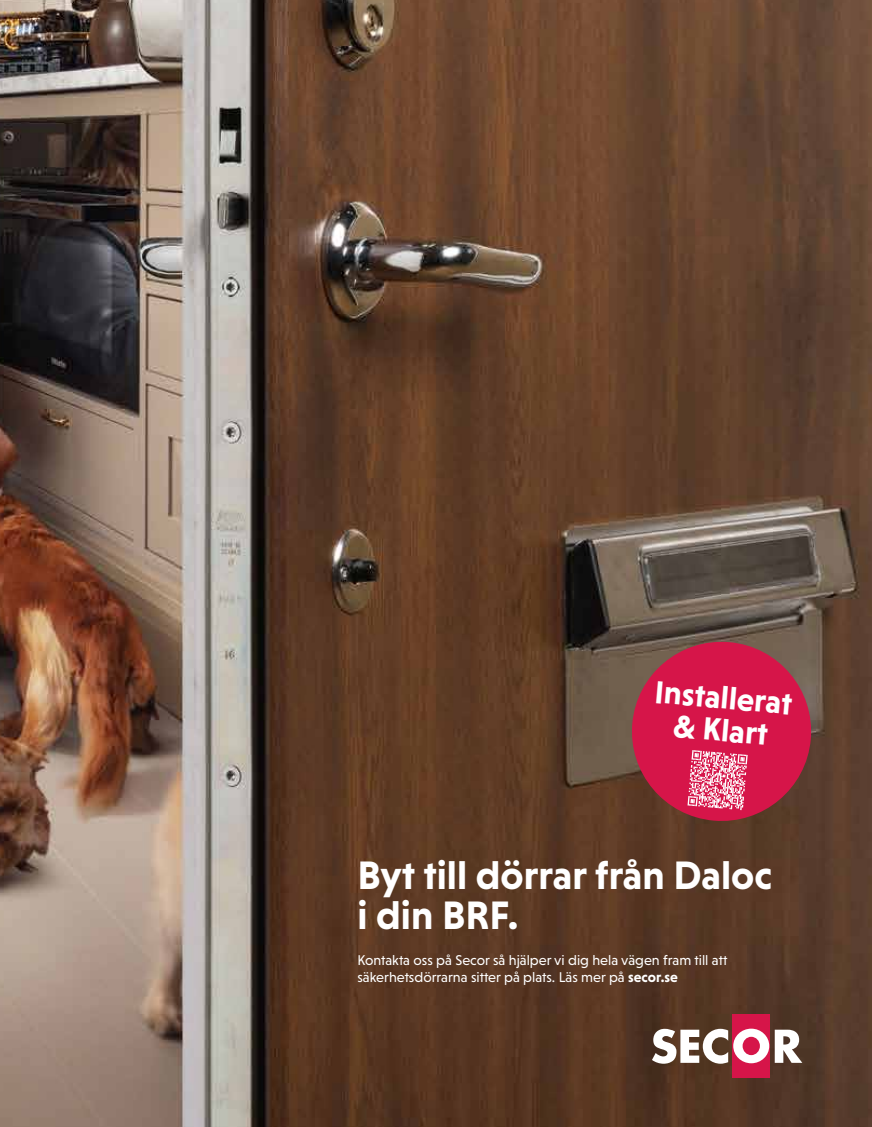
<style>
.page{position:relative;width:872px;height:1127px;background:#fff}
.page>*{position:absolute;margin:0;border:0;box-sizing:border-box;transform-origin:0 0}
.t1{font:700 40.35px/40.3px "Niveau Grotesk";color:#fff}
.t2{font:700 32.55px/32.5px "Niveau Grotesk";color:#fff;text-align:center}
.t3{font:14.4px/17.2px "Niveau Grotesk";color:#fff}
.s1{font-weight:700}
</style>
<div class="page">
<img style="left:0;top:0;width:872px;height:1127px">
<div style="left:732px;top:1014px;width:38px;height:64px;background:#d61549"></div>
<svg style="left:652px;top:1028px;width:150px;height:36px"></svg>
<svg style="left:628px;top:638px;width:187px;height:187px;background:#b82f4d"></svg>
<h2 class="t2" style="left:656px;top:675px;width:139px;rotate:5deg">Installerat &amp; Klart</h2>
<h1 class="t1" style="left:357px;top:854px;width:416px">Byt till dörrar från Daloc i din BRF.</h1>
<p class="t3" style="left:357px;top:951px;width:371px">Kontakta oss på Secor så hjälper vi dig hela vägen fram till att säkerhetsdörrarna sitter på plats. Läs mer på <span class="s1">secor.se</span></p>
</div>
